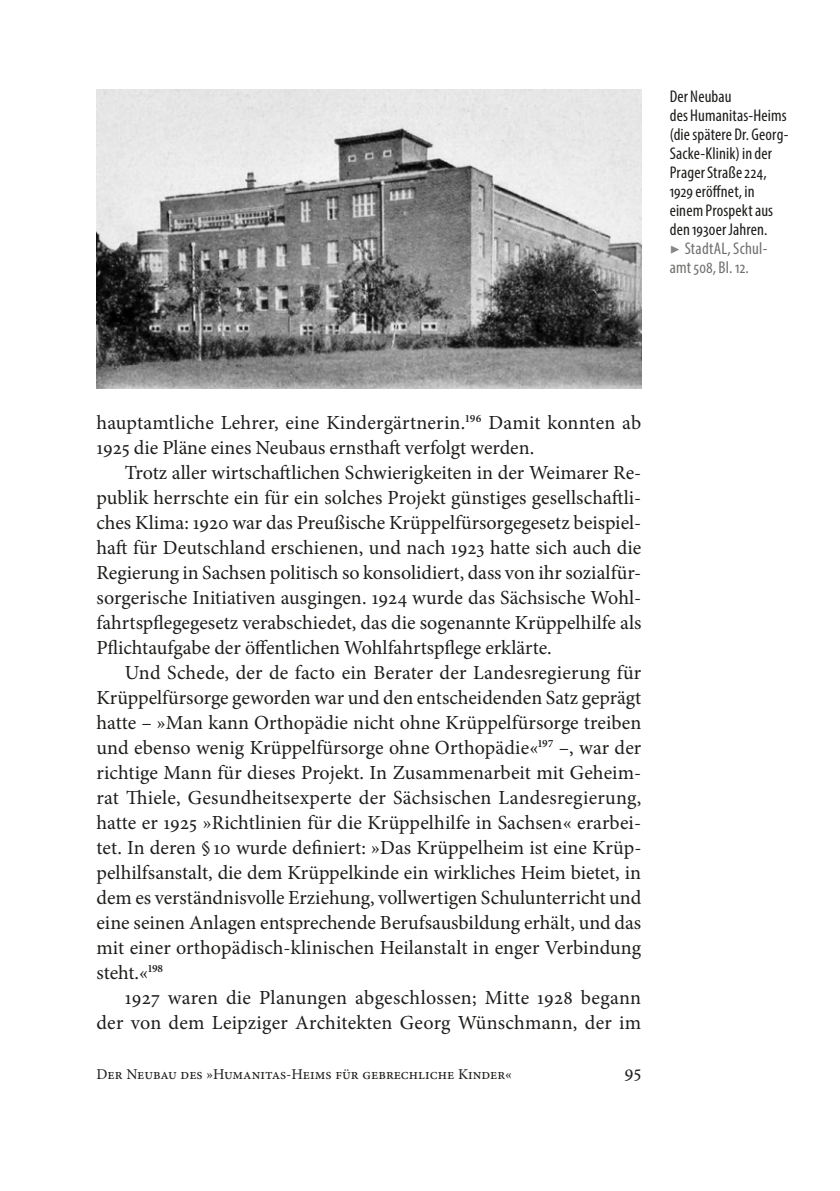
<style>
.page{position:relative;width:840px;height:1191px;background:#fff}
.page>*{position:absolute;margin:0;border:0;box-sizing:border-box;transform-origin:0 0}
.t1{font:20px/25px "Minion Pro";color:#1d1d1b;text-align:justify}
.t2{font:19px "Minion Pro";color:#1d1d1b}
.t3{font:condensed 17px/19px "Myriad Pro";letter-spacing:.01em;color:#1d1d1b}
.t4{font:15px "Minion Pro";color:#1d1d1b}
.s1{font-family:"Minion Pro";font-stretch:normal;color:#878787}
.s2{color:#70706f}
</style>
<div class="page">
<img style="left:96px;top:89px;width:545px;height:299px">
<p class="t3" style="left:669px;top:86px;width:120px">Der Neubau<br>des Humanitas-Heims (die spätere Dr. Georg-<br>Sacke-Klinik) in der<br>Prager Straße 224,<br>1929 eröffnet, in einem Prospekt aus den 1930er Jahren.<br><span class="s1">▶</span> <span class="s2">StadtAL, Schul&shy;amt 508, Bl. 12.</span></p>
<p class="t1" style="left:96px;top:410px;width:546px">hauptamtliche Lehrer, eine Kindergärtnerin.<sup>196</sup> Damit konnten ab<br>1925 die Pläne eines Neubaus ernsthaft verfolgt werden.</p>
<p class="t1" style="left:96px;top:460px;width:546px;text-indent:28px">Trotz aller wirtschaftlichen Schwierigkeiten in der Weimarer Re&shy;publik herrschte ein für ein solches Projekt günstiges gesellschaftli&shy;ches Klima: 1920 war das Preußische Krüppelfürsorgegesetz beispiel&shy;haft für Deutschland erschienen, und nach 1923 hatte sich auch die Regierung in Sachsen politisch so konsolidiert, dass von ihr sozialfür&shy;sorgerische Initiativen ausgingen. 1924 wurde das Sächsische Wohl&shy;fahrtspflegegesetz verabschiedet, das die sogenannte Krüppelhilfe als Pflichtaufgabe der öffentlichen Wohlfahrtspflege erklärte.</p>
<p class="t1" style="left:96px;top:660px;width:546px;text-indent:28px">Und Schede, der de facto ein Berater der Landesregierung für Krüppelfürsorge geworden war und den entscheidenden Satz geprägt hatte – »Man kann Orthopädie nicht ohne Krüppelfürsorge treiben und ebenso wenig Krüppelfürsorge ohne Orthopädie«<sup>197</sup> –, war der richtige Mann für dieses Projekt. In Zusammenarbeit mit Geheim&shy;rat Thiele, Gesundheitsexperte der Sächsischen Landesregierung, hatte er 1925 »Richtlinien für die Krüppelhilfe in Sachsen« erarbei&shy;tet. In deren § 10 wurde definiert: »Das Krüppelheim ist eine Krüp&shy;pelhilfsanstalt, die dem Krüppelkinde ein wirkliches Heim bietet, in dem es verständnisvolle Erziehung, vollwertigen Schulunterricht und eine seinen Anlagen entsprechende Berufsausbildung erhält, und das mit einer orthopädisch-klinischen Heilanstalt in enger Verbindung steht.«<sup>198</sup></p>
<p class="t1" style="left:96px;top:985px;width:546px;text-align:right">1927 waren die Planungen abgeschlossen; Mitte 1928 begann der von dem Leipziger Architekten Georg Wünschmann, der im</p>
<p class="t4" style="left:96px;top:1064px;width:417px">Der Neubau des »Humanitas-Heims für gebrechliche Kinder«</p>
<p class="t2" style="left:624px;top:1059px;width:18px">95</p>
</div>
